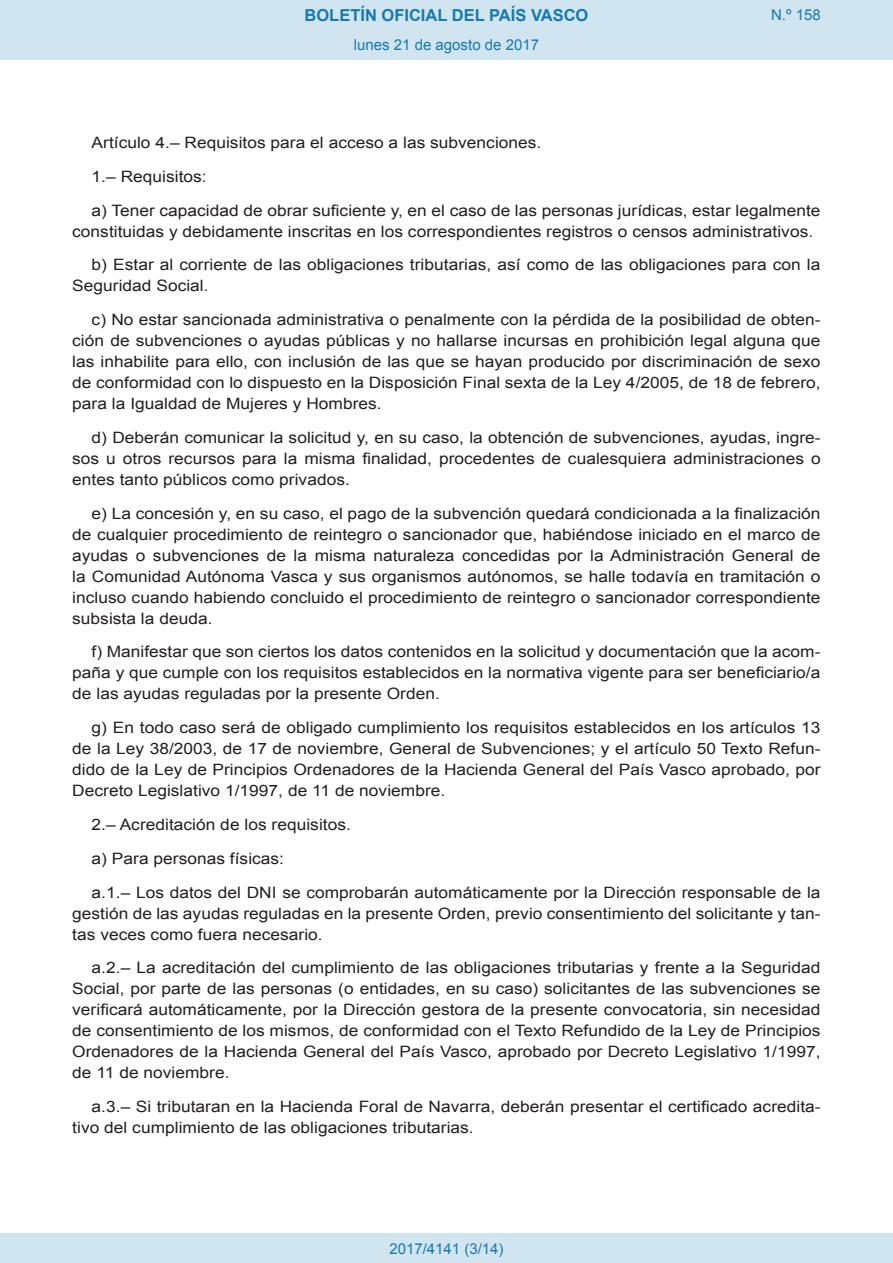
<style>
.page{position:relative;width:893px;height:1263px;background:#fff}
.page>*{position:absolute;margin:0;border:0;box-sizing:border-box;transform-origin:0 0}
.t1{font:700 16.5px "Arial";color:#1879ad}
.BOPVDetalle{font:15.6px/21px "Arial";color:#231f20;text-align:justify;scale:1.11 1}
.Paginacion_Centro{font:15px "Arial";color:#1879ad}
</style>
<div class="page">
<div style="left:0;top:0;width:893px;height:60px;background:#d0e5f0"></div>
<div style="left:0;top:1233px;width:893px;height:30px;background:#d0e5f0"></div>
<p class="t1" style="left:305px;top:4px;width:285px">BOLETÍN OFICIAL DEL PAÍS VASCO</p>
<p class="Paginacion_Centro" style="left:354px;top:35px;width:187px">lunes 21 de agosto de 2017</p>
<p class="Paginacion_Centro" style="left:771px;top:5px;width:51px">N.º 158</p>
<p class="BOPVDetalle" style="left:92px;top:132px;width:407px">Artículo 4.– Requisitos para el acceso a las subvenciones.</p>
<p class="BOPVDetalle" style="left:92px;top:166px;width:105px">1.– Requisitos:</p>
<p class="BOPVDetalle" style="left:72px;top:200px;width:676px;text-indent:19px">a) Tener capacidad de obrar suficiente y, en el caso de las personas jurídicas, estar legalmente constituidas y debidamente inscritas en los correspondientes registros o censos administrativos.</p>
<p class="BOPVDetalle" style="left:72px;top:255px;width:675px;text-indent:19px">b) Estar al corriente de las obligaciones tributarias, así como de las obligaciones para con la<br>Seguridad Social.</p>
<p class="BOPVDetalle" style="left:72px;top:309px;width:676px;text-indent:19px">c) No estar sancionada administrativa o penalmente con la pérdida de la posibilidad de obten&shy;ción de subvenciones o ayudas públicas y no hallarse incursas en prohibición legal alguna que las inhabilite para ello, con inclusión de las que se hayan producido por discriminación de sexo de conformidad con lo dispuesto en la Disposición Final sexta de la Ley 4/2005, de 18 de febrero, para la Igualdad de Mujeres y Hombres.</p>
<p class="BOPVDetalle" style="left:72px;top:427px;width:676px;text-indent:19px">d) Deberán comunicar la solicitud y, en su caso, la obtención de subvenciones, ayudas, ingre&shy;sos u otros recursos para la misma finalidad, procedentes de cualesquiera administraciones o entes tanto públicos como privados.</p>
<p class="BOPVDetalle" style="left:72px;top:503px;width:676px;text-indent:19px">e) La concesión y, en su caso, el pago de la subvención quedará condicionada a la finalización de cualquier procedimiento de reintegro o sancionador que, habiéndose iniciado en el marco de ayudas o subvenciones de la misma naturaleza concedidas por la Administración General de la Comunidad Autónoma Vasca y sus organismos autónomos, se halle todavía en tramitación o incluso cuando habiendo concluido el procedimiento de reintegro o sancionador correspondiente subsista la deuda.</p>
<p class="BOPVDetalle" style="left:72px;top:642px;width:676px;text-indent:19px">f) Manifestar que son ciertos los datos contenidos en la solicitud y documentación que la acom&shy;paña y que cumple con los requisitos establecidos en la normativa vigente para ser beneficiario/a de las ayudas reguladas por la presente Orden.</p>
<p class="BOPVDetalle" style="left:72px;top:717px;width:676px;text-indent:19px">g) En todo caso será de obligado cumplimiento los requisitos establecidos en los artículos 13 de la Ley 38/2003, de 17 de noviembre, General de Subvenciones; y el artículo 50 Texto Refun&shy;dido de la Ley de Principios Ordenadores de la Hacienda General del País Vasco aprobado, por Decreto Legislativo 1/1997, de 11 de noviembre.</p>
<p class="BOPVDetalle" style="left:92px;top:814px;width:235px">2.– Acreditación de los requisitos.</p>
<p class="BOPVDetalle" style="left:92px;top:848px;width:175px">a) Para personas físicas:</p>
<p class="BOPVDetalle" style="left:72px;top:882px;width:676px;text-indent:19px">a.1.– Los datos del DNI se comprobarán automáticamente por la Dirección responsable de la gestión de las ayudas reguladas en la presente Orden, previo consentimiento del solicitante y tan&shy;tas veces como fuera necesario.</p>
<p class="BOPVDetalle" style="left:72px;top:957px;width:676px;text-indent:19px">a.2.– La acreditación del cumplimiento de las obligaciones tributarias y frente a la Seguridad Social, por parte de las personas (o entidades, en su caso) solicitantes de las subvenciones se verificará automáticamente, por la Dirección gestora de la presente convocatoria, sin necesidad de consentimiento de los mismos, de conformidad con el Texto Refundido de la Ley de Principios Ordenadores de la Hacienda General del País Vasco, aprobado por Decreto Legislativo 1/1997, de 11 de noviembre.</p>
<p class="BOPVDetalle" style="left:72px;top:1096px;width:676px;text-indent:19px">a.3.– Si tributaran en la Hacienda Foral de Navarra, deberán presentar el certificado acredita&shy;tivo del cumplimiento de las obligaciones tributarias.</p>
<p class="Paginacion_Centro" style="left:389px;top:1238px;width:116px">2017/4141 (3/14)</p>
</div>
